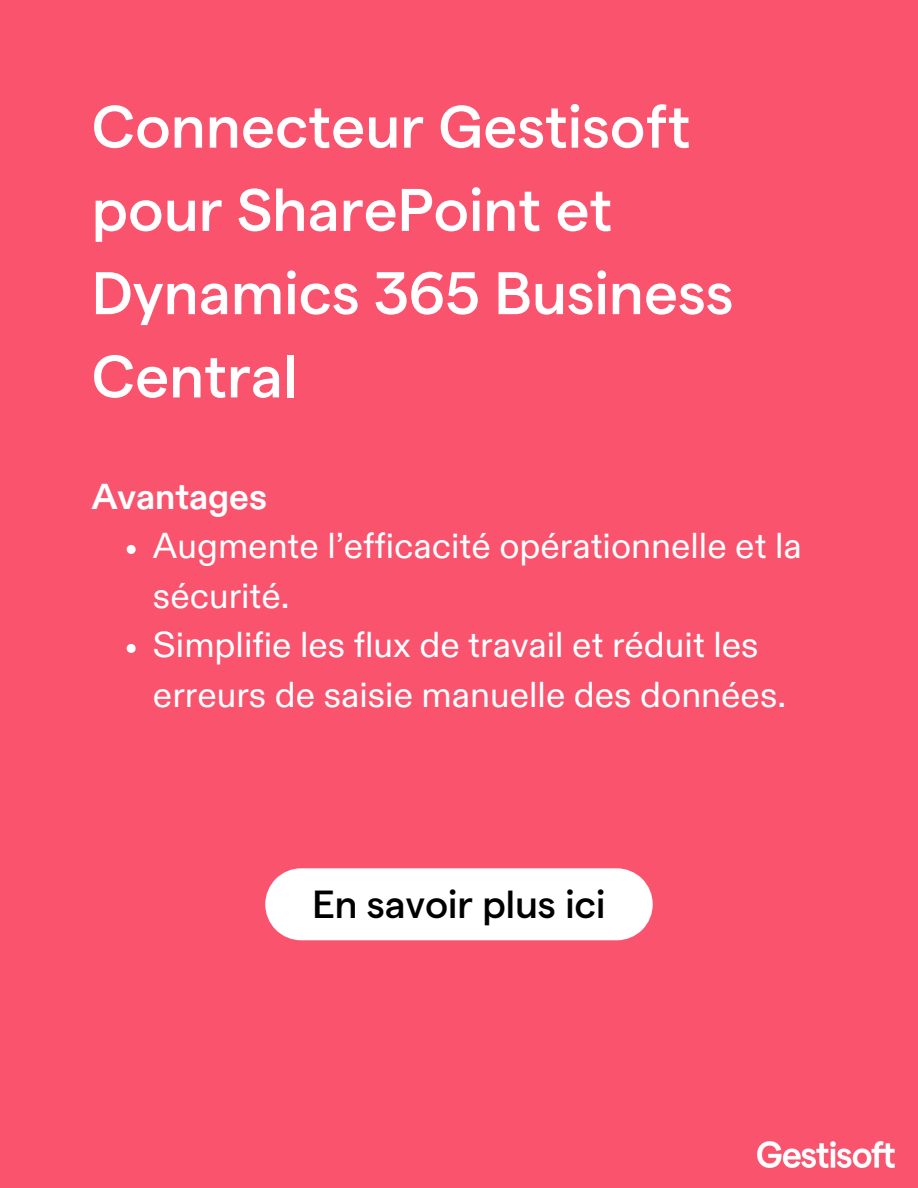
<style>
.page{position:relative;width:918px;height:1188px;background:#f9536e}
.page>*{position:absolute;margin:0;border:0;box-sizing:border-box;transform-origin:0 0}
.t1{font:500 60px/83.2px "Matter";color:#fff}
.t2{font:500 39px "Matter";color:#000}
.t3{font:36px/49.5px "ABC Diatype";color:#fff}
.t4{font:700 36px "ABC Diatype";color:#fff}
</style>
<div class="page">
<img style="left:758px;top:1141px;width:137px;height:26px">
<svg style="left:127px;top:545px;width:9px;height:9px"></svg>
<svg style="left:127px;top:644px;width:9px;height:9px"></svg>
<div style="left:265px;top:868px;width:388px;height:72px;background:#fff"></div>
<h2 class="t1" style="left:92px;top:85px;width:643px">Connecteur Gestisoft pour SharePoint et<br>Dynamics 365 Business<br>Central</h2>
<p class="t4" style="left:92px;top:481px;width:177px">Avantages</p>
<p class="t3" style="left:153px;top:524px;width:650px">Augmente l’efficacité opérationnelle et la sécurité.</p>
<h2 class="t3" style="left:153px;top:623px;width:635px">Simplifie les flux de travail et réduit les erreurs de saisie manuelle des données.</h2>
<p class="t2" style="left:312px;top:883px;width:295px">En savoir plus ici</p>
</div>
